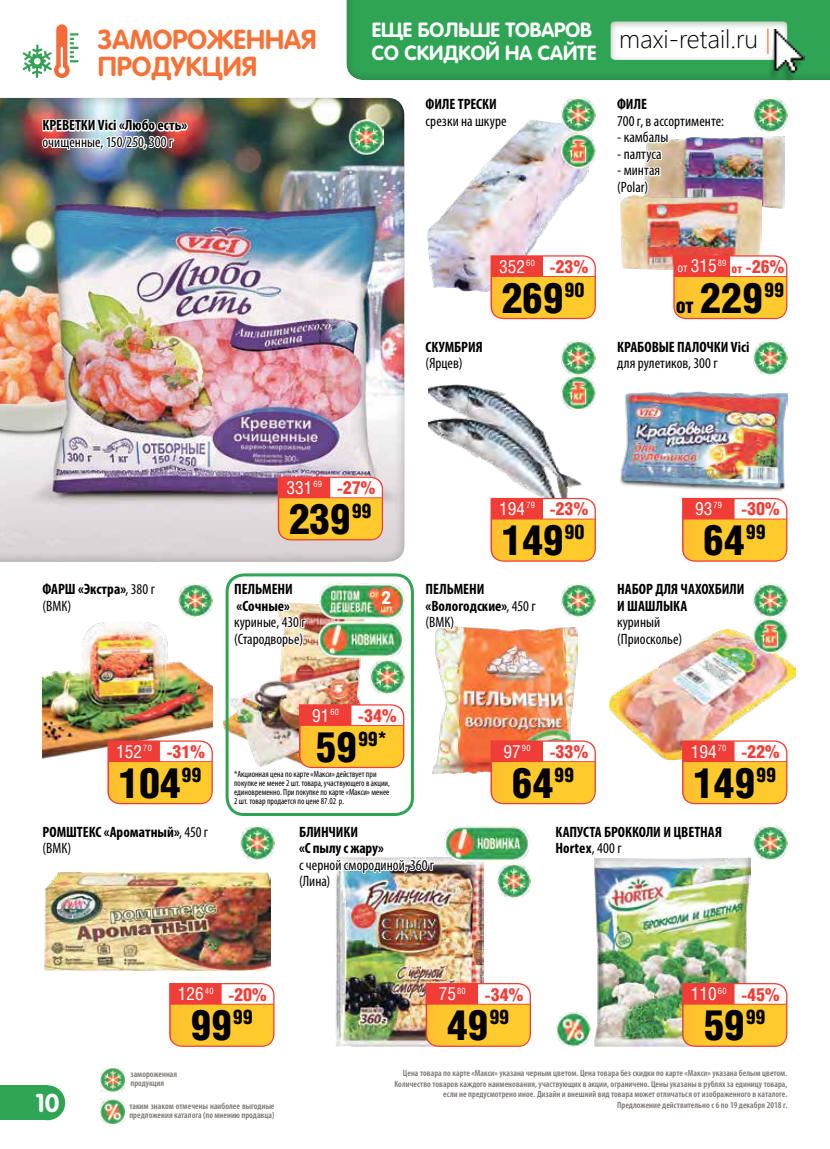
<style>
.page{position:relative;width:830px;height:1149px;background:#fff}
.page>*{position:absolute;margin:0;border:0;box-sizing:border-box;transform-origin:0 0}
.t1{font:900 42px "Helios Cond";letter-spacing:-.01em;color:#000}
.t2{font:700 27px/27px "Rotonda C";color:#f57238}
.t3{font:300 25.5px "Segoe UI";color:#000}
.t4{font:700 25.5px "Rotonda C";color:#fff}
.t5{font:700 20.25px/22.4px "Rotonda C";color:#fff}
.t6{font:900 20.1px "Helios Cond";color:#000}
.t7{font:900 18px "Helios Cond";color:#f13d37}
.t8{font:700 18px "Rotonda C";color:#fff}
.t9{font:700 condensed 15px/16.5px "Myriad Pro";color:#000}
.t10{font:condensed 15px/16.5px "Myriad Pro";color:#000}
.t11{font:600 condensed 9px/10.5px "Myriad Pro";letter-spacing:.005em;color:#787370;text-align:right}
.t12{font:condensed 9px/9px "Myriad Pro";color:#000}
.s1{color:#f57238}
.s2{font-family:"Helios Cond C";font-weight:400;color:#fff}
.s3{font-family:"Helios Cond C";font-weight:400;font-size:12px;color:#fff}
.s4{font-family:"Helios Cond C";font-weight:400;font-size:12px}
.s5{font-size:12px}
.s6{font-size:12px;color:#fff}
.s7{font-size:21px}
.s8{font-size:21px;color:#fff}
.s9{font-weight:400}
.s10{font-size:42px}
</style>
<div class="page">
<div style="left:0;top:1084px;width:47px;height:35px;background:#30a455"></div>
<div style="left:30px;top:1084px;width:35px;height:35px;background:#30a455;border-radius:50%"></div>
<div style="left:333px;top:0;width:496px;height:90px;background:#000;opacity:.3"></div>
<div style="left:596px;top:11px;width:203px;height:51px;background:#346e39;opacity:.5"></div>
<img style="left:766px;top:30px;width:38px;height:52px">
<img style="left:99px;top:1098px;width:26px;height:25px">
<img style="left:428px;top:384px;width:153px;height:109px">
<img style="left:427px;top:120px;width:161px;height:172px">
<img style="left:335px;top:857px;width:148px;height:189px">
<img style="left:223px;top:650px;width:144px;height:83px">
<div style="left:225px;top:573px;width:189px;height:242px;border:3px solid #30a455;border-radius:17px"></div>
<div style="left:0;top:88px;width:417px;height:473px;background:#000;opacity:.3"></div>
<svg style="left:23px;top:24px;width:56px;height:54px"></svg>
<svg style="left:425px;top:982px;width:105px;height:64px;background:#fbb351"></svg>
<img style="left:594px;top:893px;width:155px;height:153px">
<svg style="left:681px;top:982px;width:106px;height:64px;background:#f9b351"></svg>
<img style="left:620px;top:392px;width:165px;height:99px">
<svg style="left:427px;top:251px;width:57px;height:41px;background:#bfb7c6"></svg>
<img style="left:752px;top:392px;width:35px;height:22px">
<img style="left:41px;top:105px;width:148px;height:63px">
<img style="left:435px;top:652px;width:142px;height:121px">
<svg style="left:435px;top:493px;width:160px;height:159px"></svg>
<svg style="left:232px;top:476px;width:151px;height:174px"></svg>
<img style="left:44px;top:872px;width:226px;height:97px">
<img style="left:609px;top:632px;width:185px;height:127px">
<svg style="left:615px;top:497px;width:172px;height:159px"></svg>
<svg style="left:490px;top:740px;width:297px;height:153px"></svg>
<img style="left:43px;top:626px;width:170px;height:110px">
<svg style="left:41px;top:511px;width:116px;height:124px"></svg>
<svg style="left:42px;top:736px;width:171px;height:142px"></svg>
<img style="left:724px;top:136px;width:60px;height:73px">
<img style="left:620px;top:196px;width:140px;height:59px">
<img style="left:614px;top:6px;width:110px;height:213px">
<svg style="left:423px;top:78px;width:85px;height:71px"></svg>
<svg style="left:490px;top:255px;width:105px;height:64px"></svg>
<img style="left:560px;top:98px;width:35px;height:70px">
<img style="left:752px;top:583px;width:35px;height:70px">
<img style="left:560px;top:340px;width:35px;height:70px">
<img style="left:318px;top:583px;width:86px;height:36px">
<div style="left:373px;top:585px;width:26px;height:31px;background:#000;opacity:.2"></div>
<img style="left:317px;top:621px;width:86px;height:36px">
<img style="left:443px;top:825px;width:87px;height:36px">
<img style="left:348px;top:119px;width:35px;height:35px">
<img style="left:753px;top:98px;width:34px;height:35px">
<img style="left:560px;top:583px;width:35px;height:34px">
<img style="left:370px;top:659px;width:34px;height:18px">
<img style="left:178px;top:583px;width:35px;height:34px">
<img style="left:496px;top:863px;width:34px;height:35px">
<img style="left:752px;top:825px;width:35px;height:35px">
<svg style="left:169px;top:983px;width:106px;height:64px;background:#fbb251"></svg>
<img style="left:100px;top:1068px;width:25px;height:24px">
<img style="left:556px;top:1012px;width:34px;height:34px">
<svg style="left:621px;top:255px;width:166px;height:121px"></svg>
<img style="left:231px;top:677px;width:205px;height:221px">
<h2 class="t2" style="left:98px;top:26px;width:219px">ЗАМОРОЖЕННАЯ<br>ПРОДУКЦИЯ</h2>
<h3 class="t9" style="left:43px;top:117px;width:146px">КРЕВЕТКИ Vici «Любо есть»</h3>
<h3 class="t10" style="left:43px;top:133px;width:132px">очищенные, 150/250, 300 г</h3>
<h3 class="t5" style="left:371px;top:19px;width:226px">ЕЩЕ БОЛЬШЕ ТОВАРОВ<br>СО СКИДКОЙ НА САЙТЕ</h3>
<h3 class="t3" style="left:619px;top:18px;width:153px">maxi-retail.ru <span class="s1">|</span></h3>
<h3 class="t9" style="left:425px;top:95px;width:73px">ФИЛЕ ТРЕСКИ</h3>
<h3 class="t10" style="left:425px;top:112px;width:83px">срезки на шкуре</h3>
<h3 class="t9" style="left:617px;top:95px;width:31px">ФИЛЕ</h3>
<h3 class="t10" style="left:617px;top:112px;width:108px">700 г, в ассортименте:</h3>
<h3 class="t10" style="left:617px;top:129px;width:53px">- камбалы</h3>
<h3 class="t10" style="left:617px;top:145px;width:46px">- палтуса</h3>
<h3 class="t10" style="left:617px;top:162px;width:45px">- минтая (Polar)</h3>
<h3 class="t7" style="left:499px;top:256px;width:90px"><span class="s2">352</span><sup>60</sup> -23%</h3>
<h3 class="t7" style="left:677px;top:256px;width:108px"><span class="s3">от</span><span class="s4">.</span><span class="s2">315</span><sup>89</sup> <span class="s5">от</span><span class="s6">.</span>-26%</h3>
<h1 class="t1" style="left:501px;top:273px;width:85px">269<sup>90</sup></h1>
<h1 class="t1" style="left:675px;top:273px;width:110px"><span class="s7">от</span><span class="s8">.</span>229<sup>99</sup></h1>
<h3 class="t9" style="left:425px;top:338px;width:59px">СКУМБРИЯ</h3>
<h3 class="t10" style="left:425px;top:355px;width:39px">(Ярцев)</h3>
<h3 class="t9" style="left:617px;top:338px;width:134px">КРАБОВЫЕ ПАЛОЧКИ Vici</h3>
<h3 class="t10" style="left:617px;top:355px;width:102px">для рулетиков, 300 г</h3>
<h3 class="t7" style="left:286px;top:477px;width:90px"><span class="s2">331</span><sup>69</sup> -27%</h3>
<h1 class="t1" style="left:288px;top:495px;width:84px">239<sup>99</sup></h1>
<h3 class="t7" style="left:499px;top:498px;width:90px"><span class="s2">194</span><sup>79</sup> -23%</h3>
<h1 class="t1" style="left:501px;top:516px;width:85px">149<sup>90</sup></h1>
<h3 class="t7" style="left:694px;top:498px;width:86px"><span class="s2">93</span><sup>79</sup> -30%</h3>
<h1 class="t1" style="left:703px;top:516px;width:64px">64<sup>99</sup></h1>
<h3 class="t9" style="left:43px;top:580px;width:114px">ФАРШ «Экстра»<span class="s9">, 380 г (ВМК)</span></h3>
<h3 class="t9" style="left:234px;top:580px;width:60px">ПЕЛЬМЕНИ «Сочные»</h3>
<h3 class="t10" style="left:234px;top:613px;width:73px">куриные, 430 г (Стародворье)</h3>
<h3 class="t8" style="left:381px;top:586px;width:12px">2</h3>
<h3 class="t9" style="left:425px;top:580px;width:112px">ПЕЛЬМЕНИ «Вологодские»<span class="s9">, 450 г (ВМК)</span></h3>
<h3 class="t9" style="left:617px;top:580px;width:129px">НАБОР ДЛЯ ЧАХОХБИЛИ<br>И ШАШЛЫКА</h3>
<h3 class="t10" style="left:617px;top:613px;width:67px">куриный (Приосколье)</h3>
<h3 class="t7" style="left:312px;top:705px;width:86px"><span class="s2">91</span><sup>60</sup> -34%</h3>
<h3 class="t7" style="left:116px;top:741px;width:90px"><span class="s2">152</span><sup>70</sup> -31%</h3>
<h3 class="t6" style="left:315px;top:726px;width:73px"><span class="s10">59</span>99*</h3>
<h3 class="t7" style="left:503px;top:741px;width:86px"><span class="s2">97</span><sup>90</sup> -33%</h3>
<h3 class="t7" style="left:690px;top:741px;width:90px"><span class="s2">194</span><sup>70</sup> -22%</h3>
<h1 class="t1" style="left:118px;top:758px;width:84px">104<sup>99</sup></h1>
<p class="t12" style="left:234px;top:769px;width:157px">*Акционная цена по карте «Макси» действует при покупке не менее 2 шт. товара, участвующего в акции, единовременно. При покупке по карте «Макси» менее 2 шт. товар продается по цене 87.02 р.</p>
<h1 class="t1" style="left:511px;top:758px;width:64px">64<sup>99</sup></h1>
<h1 class="t1" style="left:692px;top:758px;width:84px">149<sup>99</sup></h1>
<h3 class="t9" style="left:43px;top:823px;width:167px">РОМШТЕКС «Ароматный»<span class="s9">, 450 г (ВМК)</span></h3>
<h3 class="t9" style="left:299px;top:823px;width:86px">БЛИНЧИКИ<br>«С пылу с жару»</h3>
<h3 class="t10" style="left:299px;top:856px;width:137px">с черной смородиной, 360 г (Лина)</h3>
<h3 class="t9" style="left:555px;top:823px;width:168px">КАПУСТА БРОККОЛИ И ЦВЕТНАЯ<br>Hortex<span class="s9">, 400 г</span></h3>
<h3 class="t4" style="left:35px;top:1087px;width:26px">10</h3>
<h3 class="t7" style="left:178px;top:983px;width:90px"><span class="s2">126</span><sup>40</sup> -20%</h3>
<h3 class="t7" style="left:438px;top:983px;width:86px"><span class="s2">75</span><sup>80</sup> -34%</h3>
<h3 class="t7" style="left:690px;top:983px;width:90px"><span class="s2">110</span><sup>60</sup> -45%</h3>
<h1 class="t1" style="left:190px;top:1001px;width:64px">99<sup>99</sup></h1>
<h1 class="t1" style="left:446px;top:1001px;width:64px">49<sup>99</sup></h1>
<h1 class="t1" style="left:703px;top:1001px;width:64px">59<sup>99</sup></h1>
<p class="t11" style="left:130px;top:1068px;width:48px;line-height:9px;text-align:left">замороженная продукция</p>
<p class="t11" style="left:394px;top:1067px;width:394px">Цена товара по карте «Макси» указана черным цветом. Цена товара без скидки по карте «Макси» указана белым цветом.<br>Количество товаров каждого наименования, участвующих в акции, ограничено. Цены указаны в рублях за единицу товара, если не предусмотрено иное. Дизайн и внешний вид товара может отличаться от изображенного в каталоге.</p>
<p class="t11" style="left:129px;top:1100px;width:147px">таким знаком отмечены наиболее выгодные</p>
<p class="t11" style="left:616px;top:1098px;width:172px">Предложение действительно с 6 по 19 декабря 2018 г.</p>
<p class="t11" style="left:129px;top:1109px;width:147px">предложения каталога (по мнению продавца)</p>
</div>
